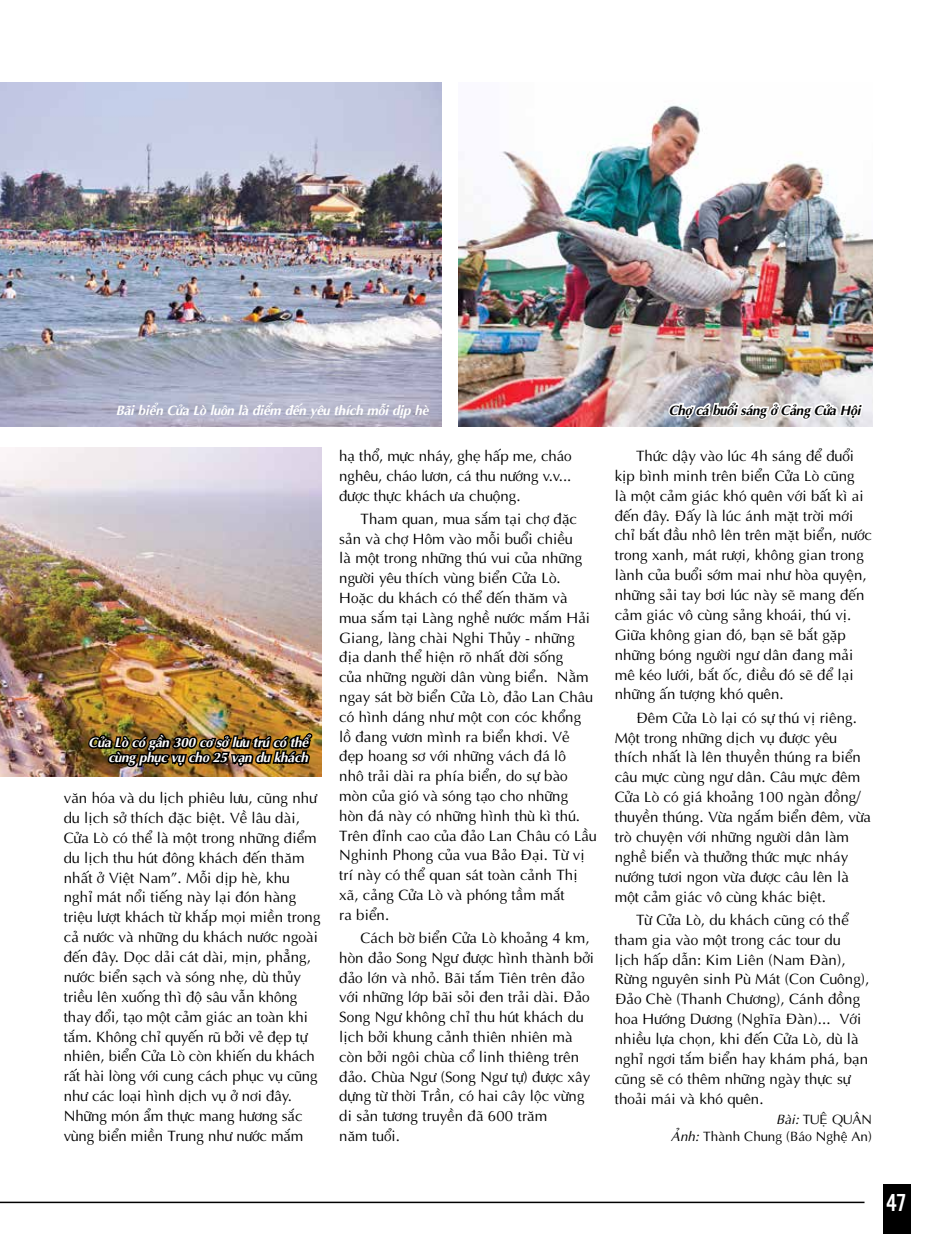
<style>
.page{position:relative;width:936px;height:1234px;background:#fff}
.page>*{position:absolute;margin:0;border:0;box-sizing:border-box;transform-origin:0 0}
.t1{font:25.5px "UTM Alter Gothic";color:#fff}
.t2{font:15px/19.8px "UTM Aptima";color:#000}
.t3{font:italic 700 13.5px/15px "UTM Aptima";letter-spacing:-.02em;color:#fff;text-align:right}
.t4{font:13.5px/16.8px "UTM Aptima";color:#000;text-align:right}
.t5{font:italic 700 13.5px "UTM Aptima";letter-spacing:-.02em;color:#000}
.s1{font-style:italic}
</style>
<div class="page">
<div style="left:882px;top:1184px;width:28px;height:49px;background:#000"></div>
<hr style="left:0;top:1201px;width:864px;height:1px;background:#000">
<img style="left:0;top:83px;width:442px;height:343px">
<img style="left:458px;top:105px;width:414px;height:321px">
<svg style="left:667px;top:378px;width:198px;height:49px"></svg>
<img style="left:0;top:447px;width:322px;height:329px">
<img style="left:87px;top:709px;width:228px;height:68px">
<p class="t3" style="left:116px;top:401px;width:314px">Bãi biển Cửa Lò luôn là điểm đến yêu thích mỗi dịp hè</p>
<p class="t5" style="left:668px;top:399px;width:193px">Chợ cá buổi sáng ở Cảng Cửa Hội</p>
<p class="t3" style="left:89px;top:733px;width:221px">Cửa Lò có gần 300 cơ sở lưu trú có thể cùng phục vụ cho 25 vạn du khách</p>
<p class="t2" style="left:64px;top:786px;width:258px">văn hóa và du lịch phiêu lưu, cũng như du lịch sở thích đặc biệt. Về lâu dài, Cửa Lò có thể là một trong những điểm du lịch thu hút đông khách đến thăm nhất ở Việt N am”. Mỗi dịp hè, khu nghỉ mát nổi tiếng này lại đón hàng triệu lượt khách từ khắp mọi miền trong cả nước và những du khách nước ngoài đến đây. Dọc dải cát dài, mịn, phẳng, nước biển sạch và sóng nhẹ, dù thủy triều lên xuống thì độ sâu vẫn không thay đổi, tạo một cảm giác an toàn khi tắm. Không chỉ quyến rũ bởi vẻ đẹp tự nhiên, biển Cửa Lò còn khiến du khách rất hài lòng với cung cách phục vụ cũng như các loại hình dịch vụ ở nơi đây.<br>N hững món ẩm thực mang hương sắc vùng biển miền Trung như nước mắm</p>
<p class="t2" style="left:339px;top:445px;width:234px;text-align:justify">hạ thổ, mực nháy, ghẹ hấp me, cháo nghêu, cháo lươn, cá thu nướng v.v... được thực khách ưa chuộng.</p>
<p class="t2" style="left:339px;top:507px;width:259px;text-indent:21px">Tham quan, mua sắm tại chợ đặc sản và chợ Hôm vào mỗi buổi chiều<br>là một trong những thú vui của những người yêu thích vùng biển Cửa Lò.<br>H oặc du khách có thể đến thăm và mua sắm tại Làng nghề nước mắm H ải<br>Giang, làng chài Nghi Thủy - những địa danh thể hiện rõ nhất đời sống<br>của những người dân vùng biển. N ằm ngay sát bờ biển Cửa Lò, đảo Lan Châu có hình dáng như một con cóc khổng lồ đang vươn mình ra biển khơi. Vẻ đẹp hoang sơ với những vách đá lô<br>nhô trải dài ra phía biển, do sự bào mòn của gió và sóng tạo cho những<br>hòn đá này có những hình thù kì thú.<br>Trên đỉnh cao của đảo Lan Châu có Lầu<br>Nghinh Phong của vua Bảo Đại. Từ vị trí này có thể quan sát toàn cảnh Thị xã, cảng Cửa Lò và phóng tầm mắt<br>ra biển.</p>
<p class="t2" style="left:339px;top:926px;width:256px;text-indent:21px">Cách bờ biển Cửa Lò khoảng 4 km, hòn đảo Song N gư được hình thành bởi đảo lớn và nhỏ. Bãi tắm Tiên trên đảo với những lớp bãi sỏi đen trải dài. Đảo<br>Song Ngư không chỉ thu hút khách du lịch bởi khung cảnh thiên nhiên mà còn bởi ngôi chùa cổ linh thiêng trên đảo. Chùa N gư (Song N gư tự) được xây dựng từ thời Trần, có hai cây lộc vừng di sản tương truyền đã 600 trăm<br>năm tuổi.</p>
<p class="t2" style="left:614px;top:444px;width:259px;text-indent:21px">Thức dậy vào lúc 4h sáng để đuổi kịp bình minh trên biển Cửa Lò cũng<br>là một cảm giác khó quên với bất kì ai đến đây. Đấy là lúc ánh mặt trời mới chỉ bắt đầu nhô lên trên mặt biển, nước trong xanh, mát rượi, không gian trong lành của buổi sớm mai như hòa quyện, những sải tay bơi lúc này sẽ mang đến cảm giác vô cùng sảng khoái, thú vị.<br>Giữa không gian đó, bạn sẽ bắt gặp những bóng người ngư dân đang mải mê kéo lưới, bắt ốc, điều đó sẽ để lại những ấn tượng khó quên.</p>
<p class="t2" style="left:614px;top:706px;width:258px;text-indent:21px">Đêm Cửa Lò lại có sự thú vị riêng.<br>Một trong những dịch vụ được yêu thích nhất là lên thuyền thúng ra biển câu mực cùng ngư dân. Câu mực đêm<br>Cửa Lò có giá khoảng 100 ngàn đồng/ thuyền thúng. Vừa ngắm biển đêm, vừa trò chuyện với những người dân làm nghề biển và thưởng thức mực nháy nướng tươi ngon vừa được câu lên là một cảm giác vô cùng khác biệt.</p>
<p class="t2" style="left:614px;top:908px;width:256px;text-indent:21px">Từ Cửa Lò, du khách cũng có thể tham gia vào một trong các tour du<br>lịch hấp dẫn: Kim Liên (N am Đàn),<br>Rừng nguyên sinh Pù Mát (Con Cuông),<br>Đảo Chè (Thanh Chương), Cánh đồng hoa H ướng Dương (N ghĩa Đàn)... Với nhiều lựa chọn, khi đến Cửa Lò, dù là nghỉ ngơi tắm biển hay khám phá, bạn cũng sẽ có thêm những ngày thực sự thoải mái và khó quên.</p>
<p class="t4" style="left:671px;top:1109px;width:203px"><span class="s1">Bài:</span> Tuệ Quân<br><span class="s1">ảnh:</span> Thành Chung (Báo Nghệ an)</p>
<h1 class="t1" style="left:886px;top:1184px;width:22px">47</h1>
</div>
